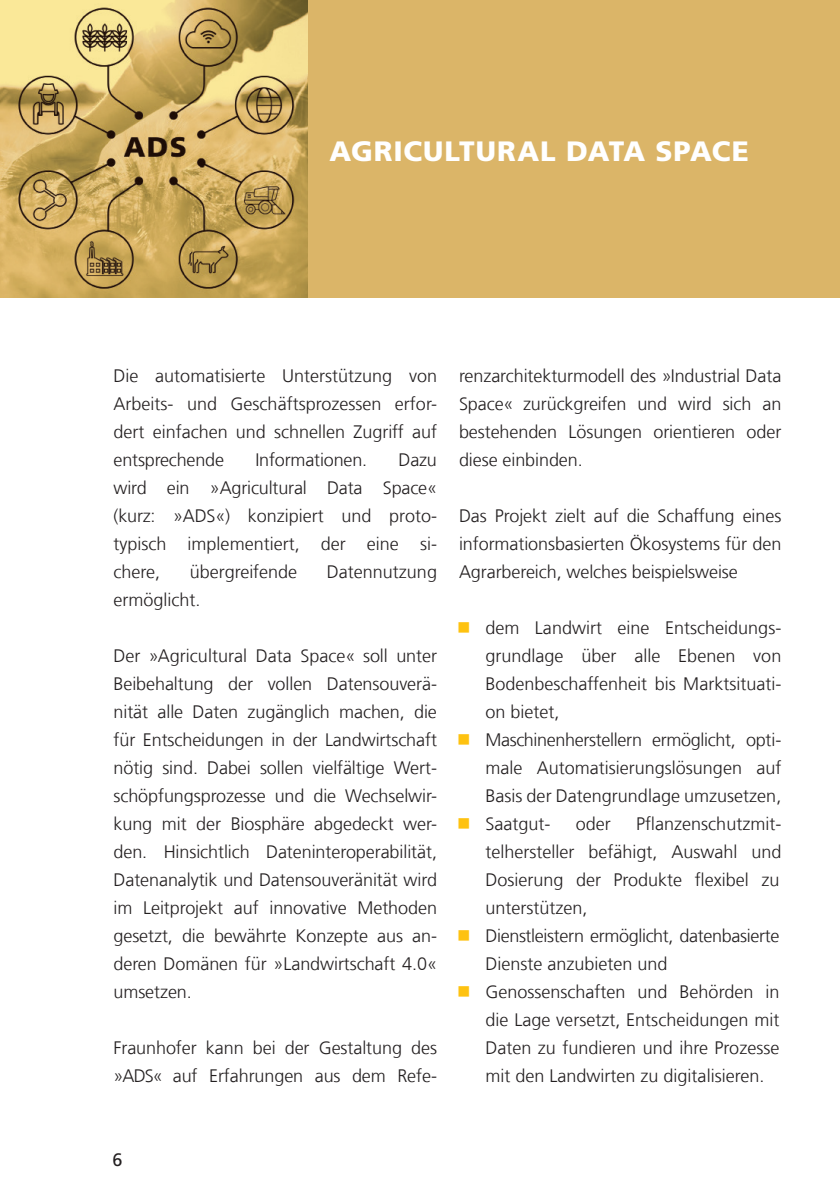
<style>
.page{position:relative;width:840px;height:1191px;background:#fff}
.page>*{position:absolute;margin:0;border:0;box-sizing:border-box;transform-origin:0 0}
.t1{font:900 28px "Frutiger LT Com";letter-spacing:.03em;color:#fff}
.t2{font:300 18px/28px "Frutiger LT Com";color:#231f20;text-align:justify}
.t3{font:18px "Frutiger LT Com";color:#231f20}
</style>
<div class="page">
<div style="left:0;top:0;width:839px;height:298px;background:#dbb568"></div>
<img style="left:0;top:0;width:308px;height:298px">
<h1 class="t1" style="left:329px;top:134px;width:420px">AGRICULTURAL DATA SPACE</h1>
<p class="t2" style="left:113px;top:362px;width:325px">Die automatisierte Unterstützung von Arbeits- und Geschäftsprozessen erfor&shy;dert einfachen und schnellen Zugriff auf entsprechende</p>
<p class="t2" style="left:255px;top:446px;width:113px">Informationen.</p>
<p class="t2" style="left:113px;top:446px;width:325px;text-indent:285px">Dazu wird ein »Agricultural Data Space« (kurz: »ADS«) konzipiert und proto&shy;typisch implementiert, der eine si&shy;chere,</p>
<p class="t2" style="left:190px;top:558px;width:109px">übergreifende</p>
<p class="t2" style="left:327px;top:558px;width:112px">Datennutzung</p>
<p class="t2" style="left:113px;top:586px;width:88px">ermöglicht.</p>
<p class="t2" style="left:113px;top:642px;width:325px">Der »Agricultural Data Space« soll unter Beibehaltung der vollen Datensouverä&shy;nität alle Daten zugänglich machen, die für Entscheidungen in der Landwirtschaft nötig sind. Dabei sollen vielfältige Wert&shy;schöpfungsprozesse und die Wechselwir&shy;kung mit der Biosphäre abgedeckt wer&shy;den. Hinsichtlich Dateninteroperabilität, Datenanalytik und Datensouveränität wird im Leitprojekt auf innovative Methoden gesetzt, die bewährte Konzepte aus an&shy;deren Domänen für »Landwirtschaft 4.0« umsetzen.</p>
<p class="t2" style="left:113px;top:1034px;width:325px">Fraunhofer kann bei der Gestaltung des »ADS« auf Erfahrungen aus dem Refe-</p>
<p class="t2" style="left:458px;top:362px;width:324px">renzarchitekturmodell des »Industrial Data Space« zurückgreifen und wird sich an bestehenden Lösungen orientieren oder diese einbinden.</p>
<p class="t2" style="left:458px;top:502px;width:324px">Das Projekt zielt auf die Schaffung eines informationsbasierten Ökosystems für den Agrarbereich, welches beispielsweise</p>
<p class="t2" style="left:485px;top:614px;width:297px;text-align:left">dem Landwirt eine Entscheidungs&shy;grundlage über alle Ebenen von<br>Bodenbeschaffenheit bis Marktsituati&shy;on bietet,<br>Maschinenherstellern ermöglicht, opti&shy;male Automatisierungslösungen auf<br>Basis der Datengrundlage umzusetzen,<br>Saatgut-</p>
<p class="t2" style="left:485px;top:810px;width:297px;text-align:left;text-indent:151px">Pflanzenschutzmit&shy;telhersteller befähigt, Auswahl und<br>Dosierung der Produkte flexibel zu unterstützen,<br>Dienstleistern ermöglicht, datenbasierte<br>Dienste anzubieten und<br>Genossenschaften und Behörden in die Lage versetzt, Entscheidungen mit<br>Daten zu fundieren und ihre Prozesse mit den Landwirten zu digitalisieren.</p>
<p class="t2" style="left:575px;top:810px;width:37px">oder</p>
<p class="t3" style="left:112px;top:1149px;width:12px">6</p>
</div>
